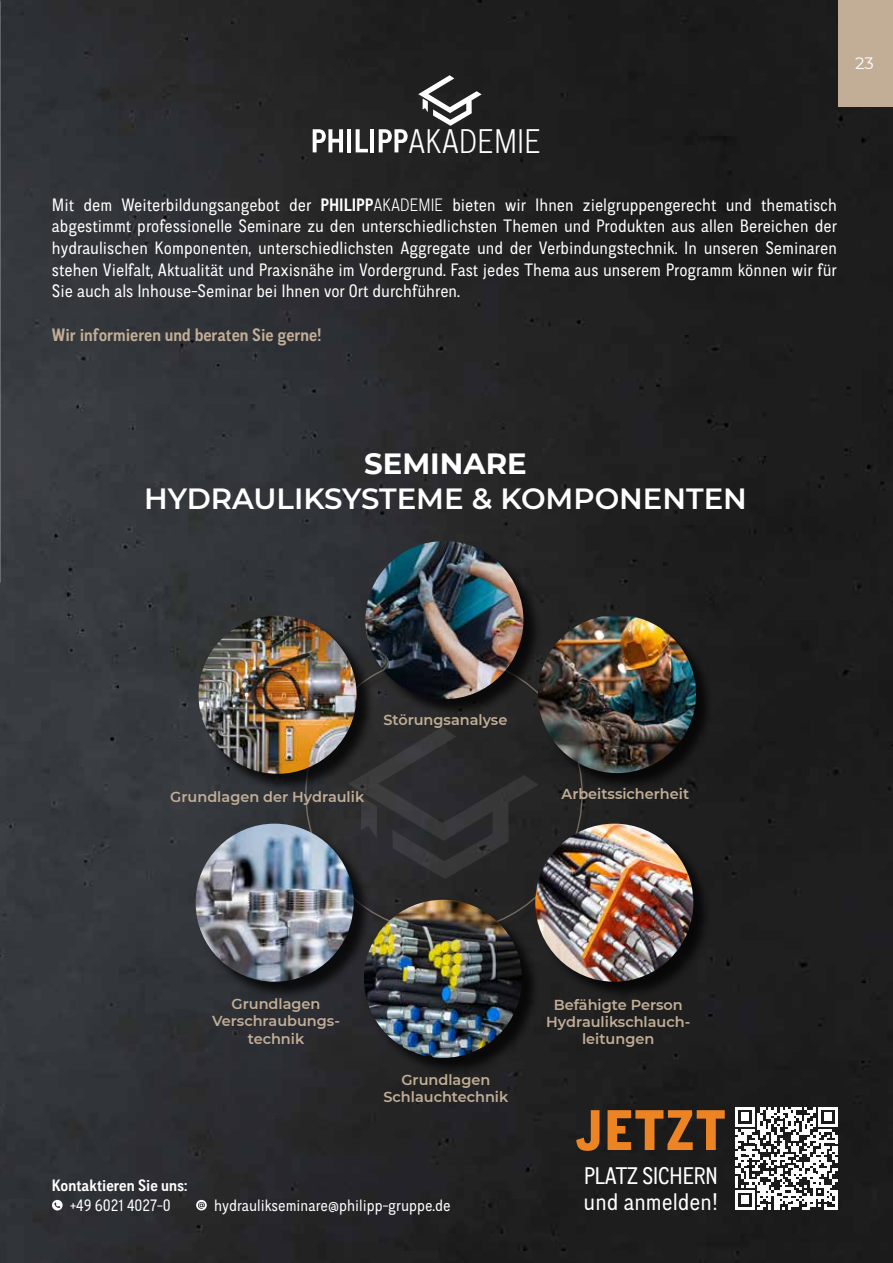
<style>
.page{position:relative;width:893px;height:1263px;background:#fff}
.page>*{position:absolute;margin:0;border:0;box-sizing:border-box;transform-origin:0 0}
.t1{font:800 57.3px "CA Normal";letter-spacing:.04em;color:#ec8423}
.t2{font:300 34.2px "CA Normal";color:#fff}
.t3{font:600 29.25px "Montserrat";color:#fff}
.t4{font:700 29.25px "Montserrat";color:#fff}
.t5{font:24px/26.1px "CA Normal";letter-spacing:-.025em;color:#fff}
.t6{font:18px/21.6px "CA Normal";color:#fff;text-align:justify}
.t7{font:700 18px "CA Normal";color:#c2ae96}
.t8{font:16.5px "CA Normal";color:#fff}
.t9{font:700 16.5px "CA Normal";color:#fff}
.t10{font:16.5px "Montserrat";color:#fff}
.t11{font:600 14.4px/17.4px "Montserrat";color:#c2ae96;text-align:center}
.s1{font-weight:700}
.s2{font-weight:300}
</style>
<div class="page">
<img style="left:0;top:0;width:893px;height:1263px">
<div style="left:839px;top:0;width:54px;height:106px;background:#c2ae96"></div>
<svg style="left:313px;top:129px;width:30px;height:23px"></svg>
<hr style="left:347px;top:129px;width:4px;height:23px;background:#fff">
<svg style="left:356px;top:129px;width:12px;height:23px"></svg>
<hr style="left:370px;top:129px;width:4px;height:23px;background:#fff">
<svg style="left:379px;top:129px;width:29px;height:23px"></svg>
<svg style="left:418px;top:75px;width:64px;height:51px"></svg>
<svg style="left:735px;top:1107px;width:103px;height:103px"></svg>
<hr style="left:835px;top:1190px;width:3px;height:20px;background:#fff">
<svg style="left:52px;top:1200px;width:11px;height:10px"></svg>
<svg style="left:196px;top:1200px;width:11px;height:10px"></svg>
<div style="left:308px;top:658px;width:282px;height:282px;background:#262626"></div>
<svg style="left:360px;top:727px;width:178px;height:152px"></svg>
<div style="left:366px;top:902px;width:174px;height:174px;background:#000;opacity:.75"></div>
<img style="left:364px;top:900px;width:158px;height:158px;border-radius:79px">
<div style="left:201px;top:618px;width:174px;height:174px;background:#000;opacity:.75"></div>
<img style="left:199px;top:616px;width:158px;height:158px;border-radius:79px">
<div style="left:198px;top:826px;width:174px;height:174px;background:#000;opacity:.75"></div>
<img style="left:196px;top:824px;width:158px;height:158px;border-radius:79px">
<div style="left:537px;top:826px;width:174px;height:174px;background:#000;opacity:.75"></div>
<img style="left:535px;top:824px;width:158px;height:158px;border-radius:79px">
<div style="left:540px;top:618px;width:174px;height:173px;background:#000;opacity:.75"></div>
<img style="left:540px;top:616px;width:156px;height:157px">
<div style="left:368px;top:543px;width:173px;height:174px;background:#000;opacity:.75"></div>
<img style="left:365px;top:541px;width:158px;height:158px;border-radius:79px">
<p class="t10" style="left:855px;top:51px;width:20px">23</p>
<h2 class="t2" style="left:408px;top:120px;width:134px">AKADEMIE</h2>
<p class="t6" style="left:52px;top:193px;width:786px">Mit dem Weiterbildungsangebot der <span class="s1">PHILIPP</span><span class="s2">AKADEMIE</span> bieten wir Ihnen zielgruppengerecht und thematisch abgestimmt professionelle Seminare zu den unterschiedlichsten Themen und Produkten aus allen Bereichen der hydraulischen Komponenten, unterschiedlichsten Aggregate und der Verbindungstechnik. In unseren Seminaren stehen Vielfalt, Aktualität und Praxisnähe im Vordergrund. Fast jedes Thema aus unserem Programm können wir für Sie auch als Inhouse-Seminar bei Ihnen vor Ort durchführen.</p>
<p class="t7" style="left:52px;top:322px;width:271px">Wir informieren und beraten Sie gerne!</p>
<h2 class="t2" style="left:408px;top:263px;width:134px">AKADEMIE</h2>
<h3 class="t4" style="left:364px;top:443px;width:164px">SEMINARE</h3>
<h3 class="t3" style="left:144px;top:478px;width:604px">HYDRAULIKSYSTEME &amp; KOMPONENTEN</h3>
<p class="t11" style="left:383px;top:711px;width:126px">Störungsanalyse</p>
<p class="t11" style="left:170px;top:788px;width:195px">Grundlagen der Hydraulik</p>
<p class="t11" style="left:561px;top:784px;width:129px">Arbeitssicherheit</p>
<p class="t11" style="left:212px;top:994px;width:129px">Grundlagen<br>Verschraubungs&shy;technik</p>
<p class="t11" style="left:384px;top:1070px;width:126px">Grundlagen<br>Schlauchtechnik</p>
<p class="t9" style="left:52px;top:1174px;width:137px">Kontaktieren Sie uns:</p>
<p class="t8" style="left:70px;top:1194px;width:102px">+49 6021 4027-0</p>
<p class="t8" style="left:214px;top:1194px;width:238px">hydraulikseminare@philipp-gruppe.de</p>
<p class="t11" style="left:546px;top:995px;width:145px">Befähigte Person<br>Hydraulikschlauch&shy;leitungen</p>
<h1 class="t1" style="left:576px;top:1089px;width:151px">JETZT</h1>
<h3 class="t5" style="left:584px;top:1162px;width:136px">PLATZ SICHERN und anmelden!</h3>
</div>
